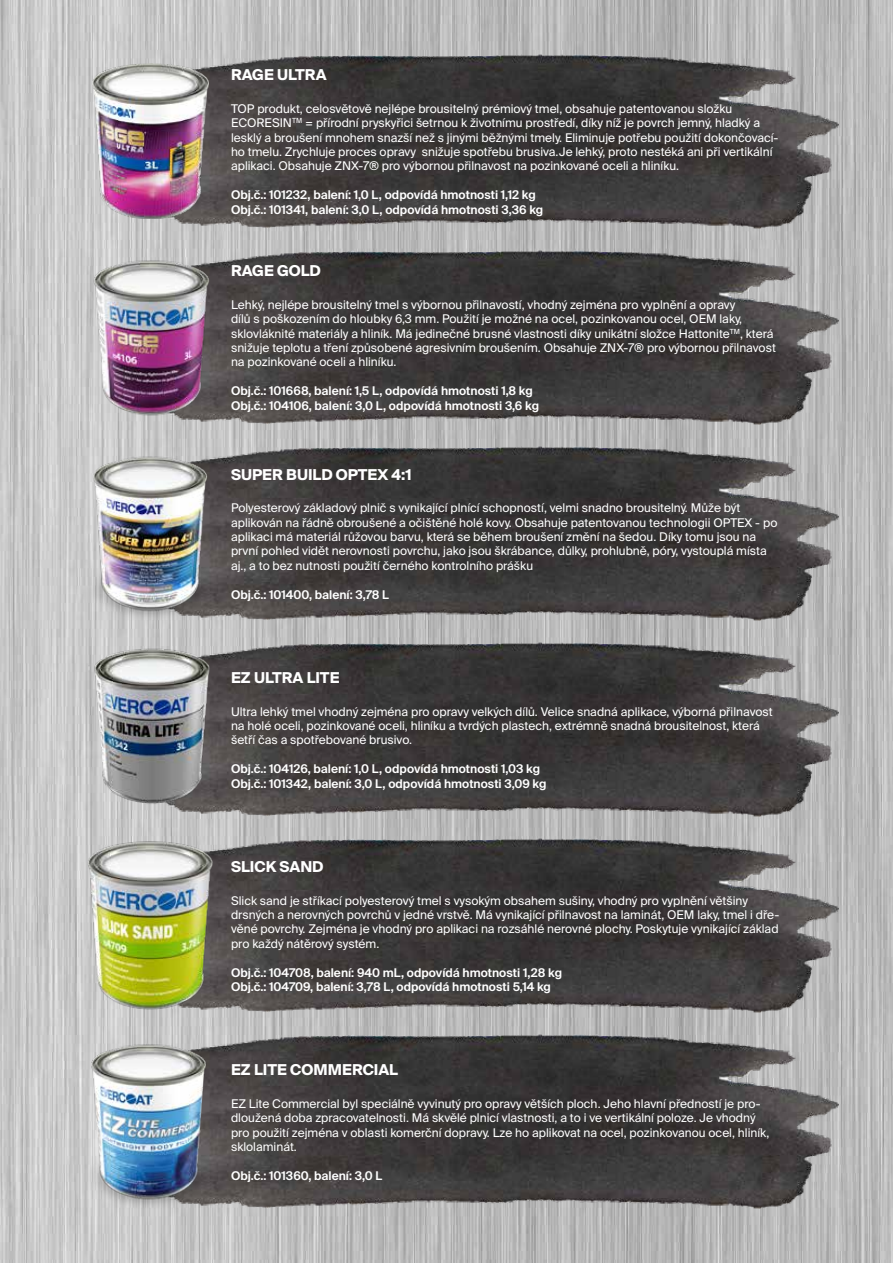
<style>
.page{position:relative;width:893px;height:1263px;background:#fff}
.page>*{position:absolute;margin:0;border:0;box-sizing:border-box;transform-origin:0 0}
.t1{font:700 15px "Suisse Intl";color:#fff}
.t2{font:12px/14.4px "Suisse Intl";color:#fff}
.t3{font:600 12px/14.4px "Suisse Intl";color:#fff}
</style>
<div class="page">
<img style="left:0;top:0;width:893px;height:1263px">
<img style="left:215px;top:839px;width:624px;height:174px">
<img style="left:215px;top:1035px;width:624px;height:174px">
<img style="left:106px;top:54px;width:733px;height:174px">
<img style="left:232px;top:446px;width:607px;height:174px">
<img style="left:212px;top:250px;width:627px;height:174px">
<img style="left:213px;top:642px;width:626px;height:175px">
<img style="left:86px;top:839px;width:129px;height:174px">
<img style="left:85px;top:1035px;width:130px;height:174px">
<img style="left:92px;top:63px;width:116px;height:156px">
<img style="left:69px;top:446px;width:163px;height:174px">
<img style="left:88px;top:250px;width:124px;height:174px">
<img style="left:88px;top:642px;width:125px;height:175px">
<p class="t1" style="left:231px;top:66px;width:97px">RAGE ULTRA</p>
<p class="t2" style="left:231px;top:101px;width:549px">TOP produkt, celosvětově nejlépe brousitelný prémiový tmel, obsahuje patentovanou složku ECORESIN<sup>TM</sup> = přírodní pryskyřici šetrnou k životnímu prostředí, díky níž je povrch jemný, hladký a lesklý a broušení mnohem snazší než s jinými běžnými tmely. Eliminuje potřebu použití dokončovací&shy;ho tmelu. Zrychluje proces opravy snižuje spotřebu brusiva.Je lehký, proto nestéká ani při vertikální aplikaci. Obsahuje ZNX-7® pro výbornou přilnavost na pozinkované oceli a hliníku.</p>
<p class="t3" style="left:231px;top:188px;width:314px">Obj.č.: 101232, balení: 1,0 L, odpovídá hmotnosti 1,12 kg<br>Obj.č.: 101341, balení: 3,0 L, odpovídá hmotnosti 3,36 kg</p>
<p class="t1" style="left:231px;top:262px;width:91px">RAGE GOLD</p>
<p class="t2" style="left:231px;top:297px;width:546px">Lehký, nejlépe brousitelný tmel s výbornou přilnavostí, vhodný zejména pro vyplnění a opravy<br>dílů s poškozením do hloubky 6,3 mm. Použití je možné na ocel, pozinkovanou ocel, OEM laky, sklovláknité materiály a hliník. Má jedinečné brusné vlastnosti díky unikátní složce Hattonite<sup>TM</sup>, která snižuje teplotu a tření způsobené agresivním broušením. Obsahuje ZNX-7® pro výbornou přilnavost na pozinkované oceli a hliníku.</p>
<p class="t3" style="left:231px;top:384px;width:310px">Obj.č.: 101668, balení: 1,5 L, odpovídá hmotnosti 1,8 kg<br>Obj.č.: 104106, balení: 3,0 L, odpovídá hmotnosti 3,6 kg</p>
<p class="t1" style="left:231px;top:466px;width:182px">SUPER BUILD OPTEX 4:1</p>
<p class="t2" style="left:231px;top:501px;width:548px">Polyesterový základový plnič s vynikající plnící schopností, velmi snadno brousitelný. Může být aplikován na řádně obroušené a očištěné holé kovy. Obsahuje patentovanou technologii OPTEX - po aplikaci má materiál růžovou barvu, která se během broušení změní na šedou. Díky tomu jsou na první pohled vidět nerovnosti povrchu, jako jsou škrábance, důlky, prohlubně, póry, vystouplá místa aj., a to bez nutnosti použití černého kontrolního prášku</p>
<p class="t3" style="left:231px;top:587px;width:160px">Obj.č.: 101400, balení: 3,78 L</p>
<p class="t1" style="left:231px;top:669px;width:110px">EZ ULTRA LITE</p>
<p class="t2" style="left:231px;top:704px;width:543px">Ultra lehký tmel vhodný zejména pro opravy velkých dílů. Velice snadná aplikace, výborná přilnavost na holé oceli, pozinkované oceli, hliníku a tvrdých plastech, extrémně snadná brousitelnost, která šetří čas a spotřebované brusivo.</p>
<p class="t3" style="left:231px;top:762px;width:317px">Obj.č.: 104126, balení: 1,0 L, odpovídá hmotnosti 1,03 kg<br>Obj.č.: 101342, balení: 3,0 L, odpovídá hmotnosti 3,09 kg</p>
<p class="t1" style="left:231px;top:858px;width:94px">SLICK SAND</p>
<p class="t2" style="left:231px;top:893px;width:550px">Slick sand je stříkací polyesterový tmel s vysokým obsahem sušiny, vhodný pro vyplnění většiny drsných a nerovných povrchů v jedné vrstvě. Má vynikající přilnavost na laminát, OEM laky, tmel i dře&shy;věné povrchy. Zejména je vhodný pro aplikaci na rozsáhlé nerovné plochy. Poskytuje vynikající základ pro každý nátěrový systém.</p>
<p class="t3" style="left:231px;top:965px;width:333px">Obj.č.: 104708, balení: 940 mL, odpovídá hmotnosti 1,28 kg<br>Obj.č.: 104709, balení: 3,78 L, odpovídá hmotnosti 5,14 kg</p>
<p class="t1" style="left:231px;top:1061px;width:168px">EZ LITE COMMERCIAL</p>
<p class="t2" style="left:231px;top:1096px;width:540px">EZ Lite Commercial byl speciálně vyvinutý pro opravy větších ploch. Jeho hlavní předností je pro&shy;dloužená doba zpracovatelnosti. Má skvělé plnicí vlastnosti, a to i ve vertikální poloze. Je vhodný pro použití zejména v oblasti komerční dopravy. Lze ho aplikovat na ocel, pozinkovanou ocel, hliník, sklolaminát.</p>
<p class="t3" style="left:231px;top:1168px;width:153px">Obj.č.: 101360, balení: 3,0 L</p>
</div>
